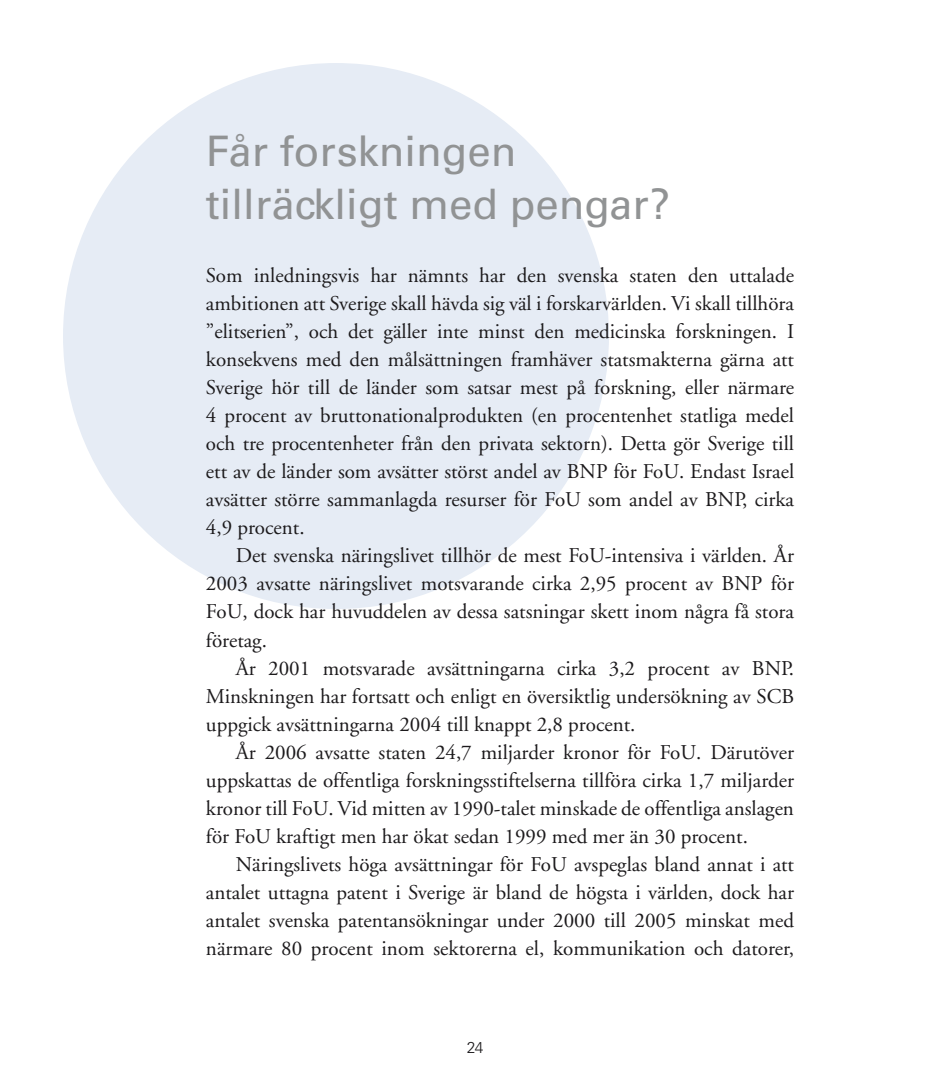
<style>
.page{position:relative;width:943px;height:1092px;background:#fff}
.page>*{position:absolute;margin:0;border:0;box-sizing:border-box;transform-origin:0 0}
.t1{font:42px/52.5px "Univers LT Std";color:#919394}
.t2{font:21px/28px "Adobe Garamond";color:#1c1a1c;text-align:justify}
.t3{font:300 15.75px "Univers LT Std";color:#1c1a1c}
</style>
<div class="page">
<div style="left:63px;top:63px;width:546px;height:546px;background:#e6ecf5;border-radius:50%"></div>
<h1 class="t1" style="left:206px;top:125px;width:465px">Får forskningen tillräckligt med pengar?</h1>
<p class="t2" style="left:206px;top:262px;width:589px">Som inledningsvis har nämnts har den svenska staten den uttalade ambitionen att Sverige skall hävda sig väl i forskarvärlden. Vi skall tillhöra ”elitserien”, och det gäller inte minst den medicinska forskningen. I konsekvens med den målsättningen framhäver statsmakterna gärna att Sverige hör till de länder som satsar mest på forskning, eller närmare 4 procent av bruttonationalprodukten (en procentenhet statliga medel och tre procentenheter från den privata sektorn). Detta gör Sverige till ett av de länder som avsätter störst andel av BNP för FoU. Endast Israel avsätter större sammanlagda resurser för FoU som andel av BNP, cirka 4,9 procent.</p>
<p class="t2" style="left:206px;top:542px;width:589px;text-indent:30px">Det svenska näringslivet tillhör de mest FoU-intensiva i världen. År 2003 avsatte näringslivet motsvarande cirka 2,95 procent av BNP för FoU, dock har huvuddelen av dessa satsningar skett inom några få stora företag.</p>
<p class="t2" style="left:206px;top:654px;width:589px;text-indent:30px">År 2001 motsvarade avsättningarna cirka 3,2 procent av BNP.<br>Minskningen har fortsatt och enligt en översiktlig undersökning av SCB uppgick avsättningarna 2004 till knappt 2,8 procent.</p>
<p class="t2" style="left:206px;top:738px;width:589px;text-indent:30px">År 2006 avsatte staten 24,7 miljarder kronor för FoU. Därutöver uppskattas de offentliga forskningsstiftelserna tillföra cirka 1,7 miljarder kronor till FoU. Vid mitten av 1990-talet minskade de offentliga anslagen för FoU kraftigt men har ökat sedan 1999 med mer än 30 procent.</p>
<p class="t2" style="left:206px;top:850px;width:589px;text-indent:30px">Näringslivets höga avsättningar för FoU avspeglas bland annat i att antalet uttagna patent i Sverige är bland de högsta i världen, dock har antalet svenska patentansökningar under 2000 till 2005 minskat med närmare 80 procent inom sektorerna el, kommunikation och datorer,</p>
<p class="t3" style="left:467px;top:1037px;width:18px">24</p>
</div>
